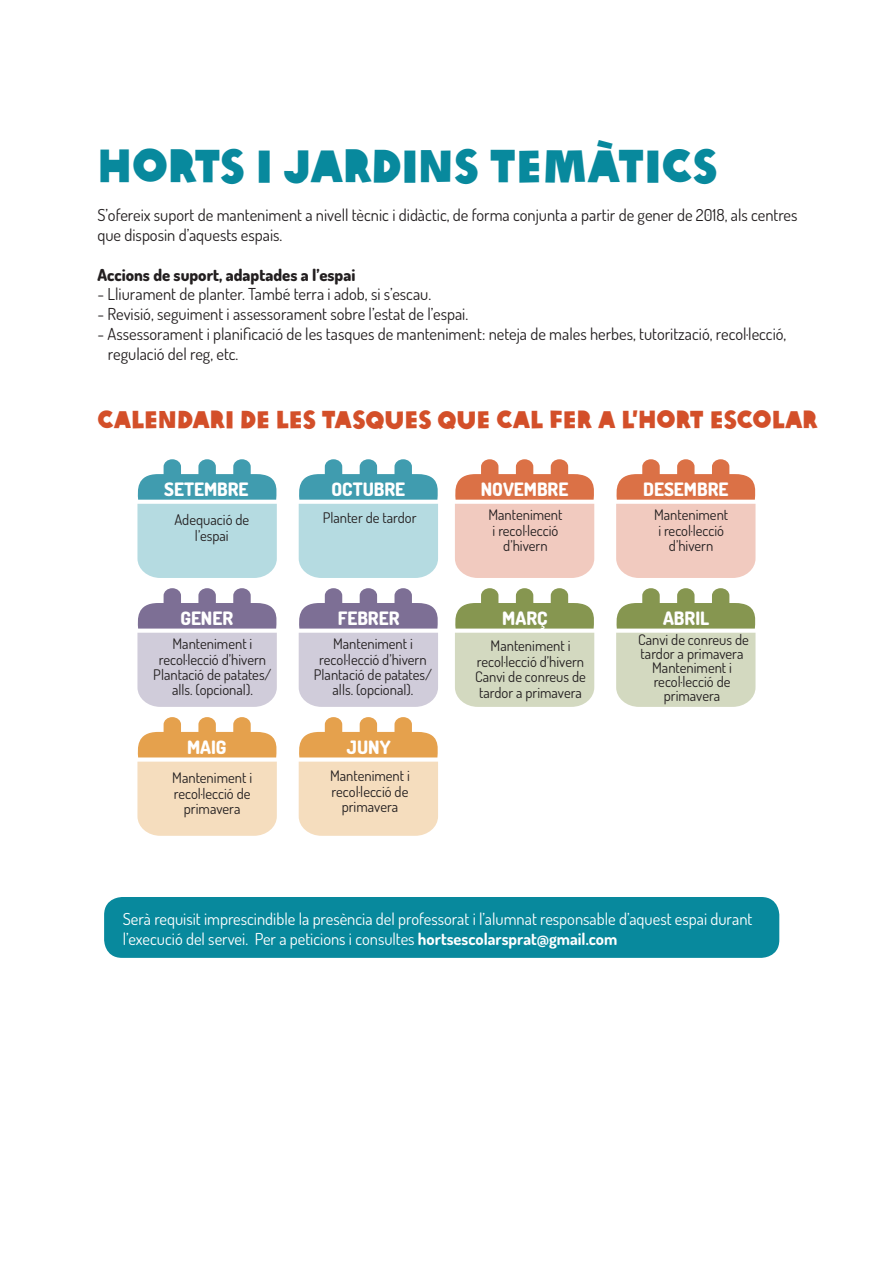
<style>
.page{position:relative;width:893px;height:1263px;background:#fff}
.page>*{position:absolute;margin:0;border:0;box-sizing:border-box;transform-origin:0 0}
.t1{font:45px "Oxfam Global Headline";color:#08899d}
.t2{font:24px "Oxfam Global Headline";color:#d34f29}
.t3{font:800 18.45px "Dosis";color:#fff}
.t4{font:16.5px/19.8px "Dosis";color:#231f20}
.t5{font:16.5px/19.8px "Dosis";color:#fff}
.t6{font:800 16.5px "Dosis";color:#231f20}
.t7{font:14.7px/15.5px "Dosis";color:#231f20;text-align:center}
.s1{font-weight:700}
</style>
<div class="page">
<svg style="left:137px;top:459px;width:140px;height:119px;background:#a3d1d9"></svg>
<svg style="left:298px;top:459px;width:140px;height:119px;background:#a3d1d9"></svg>
<svg style="left:455px;top:459px;width:140px;height:119px;background:#edbbaa"></svg>
<svg style="left:616px;top:459px;width:140px;height:119px;background:#edbbaa"></svg>
<svg style="left:137px;top:588px;width:140px;height:119px;background:#c2bcce"></svg>
<svg style="left:298px;top:588px;width:140px;height:119px"></svg>
<svg style="left:455px;top:588px;width:140px;height:119px;background:#c6cdad"></svg>
<svg style="left:616px;top:588px;width:140px;height:119px;background:#c6cead"></svg>
<svg style="left:137px;top:717px;width:140px;height:119px;background:#f2d3ac"></svg>
<svg style="left:298px;top:717px;width:140px;height:119px;background:#f2d3ac"></svg>
<div style="left:104px;top:897px;width:675px;height:61px;background:#08899d;border-radius:18px"></div>
<p class="t1" style="left:97px;top:127px;width:621px">HORTS I JARDINS TEMÀTICS</p>
<p class="t4" style="left:97px;top:205px;width:701px">S’ofereix suport de manteniment a nivell tècnic i didàctic, de forma conjunta a partir de gener de 2018, als centres que disposin d’aquests espais.</p>
<p class="t6" style="left:97px;top:264px;width:259px">Accions de suport, adaptades a l’espai</p>
<p class="t4" style="left:97px;top:284px;width:335px">- Lliurament de planter. També terra i adob, si s’escau.</p>
<p class="t4" style="left:97px;top:304px;width:372px">- Revisió, seguiment i assessorament sobre l’estat de l’espai.</p>
<p class="t4" style="left:108px;top:324px;width:680px;text-indent:-10px">- Assessorament i planificació de les tasques de manteniment: neteja de males herbes, tutorització, recol·lecció, regulació del reg, etc.</p>
<p class="t2" style="left:97px;top:399px;width:722px">CALENDARI DE LES TASQUES QUE CAL FER A L’HORT ESCOLAR</p>
<p class="t3" style="left:164px;top:477px;width:86px">SETEMBRE</p>
<p class="t3" style="left:331px;top:477px;width:75px">OCTUBRE</p>
<p class="t7" style="left:323px;top:510px;width:95px">Planter de tardor</p>
<p class="t7" style="left:174px;top:512px;width:76px">Adequació de l’espai</p>
<p class="t3" style="left:481px;top:477px;width:89px">NOVEMBRE</p>
<p class="t7" style="left:488px;top:507px;width:76px">Manteniment i recol·lecció d’hivern</p>
<p class="t3" style="left:180px;top:606px;width:54px">GENER</p>
<p class="t3" style="left:338px;top:606px;width:63px">FEBRER</p>
<p class="t3" style="left:502px;top:606px;width:47px">MARÇ</p>
<p class="t7" style="left:477px;top:638px;width:109px">Manteniment i recol·lecció d’hivern</p>
<p class="t7" style="left:475px;top:669px;width:112px;text-align:left">Canvi de conreus de tardor a primavera</p>
<p class="t7" style="left:159px;top:636px;width:109px">Manteniment i recol·lecció d’hivern</p>
<p class="t7" style="left:153px;top:666px;width:120px">Plantació de patates/ alls. (opcional).</p>
<p class="t7" style="left:319px;top:636px;width:109px">Manteniment i recol·lecció d’hivern</p>
<p class="t7" style="left:314px;top:666px;width:120px">Plantació de patates/ alls. (opcional).</p>
<p class="t3" style="left:187px;top:735px;width:41px">MAIG</p>
<p class="t3" style="left:347px;top:735px;width:45px">JUNY</p>
<p class="t7" style="left:330px;top:767px;width:81px">Manteniment i recol·lecció de primavera</p>
<p class="t7" style="left:172px;top:770px;width:81px">Manteniment i recol·lecció de primavera</p>
<p class="t3" style="left:643px;top:477px;width:87px">DESEMBRE</p>
<p class="t7" style="left:654px;top:507px;width:76px">Manteniment i recol·lecció d’hivern</p>
<p class="t3" style="left:663px;top:606px;width:48px">ABRIL</p>
<p class="t7" style="left:638px;top:632px;width:112px;line-height:13.8px;text-align:left">Canvi de conreus de tardor a primavera</p>
<p class="t7" style="left:652px;top:660px;width:81px;line-height:13.8px">Manteniment i recol·lecció de primavera</p>
<p class="t5" style="left:123px;top:908px;width:631px">Serà requisit imprescindible la presència del professorat i l’alumnat responsable d’aquest espai durant l’execució del servei. Per a peticions i consultes <span class="s1">hortsescolarsprat@gmail.com</span></p>
</div>
